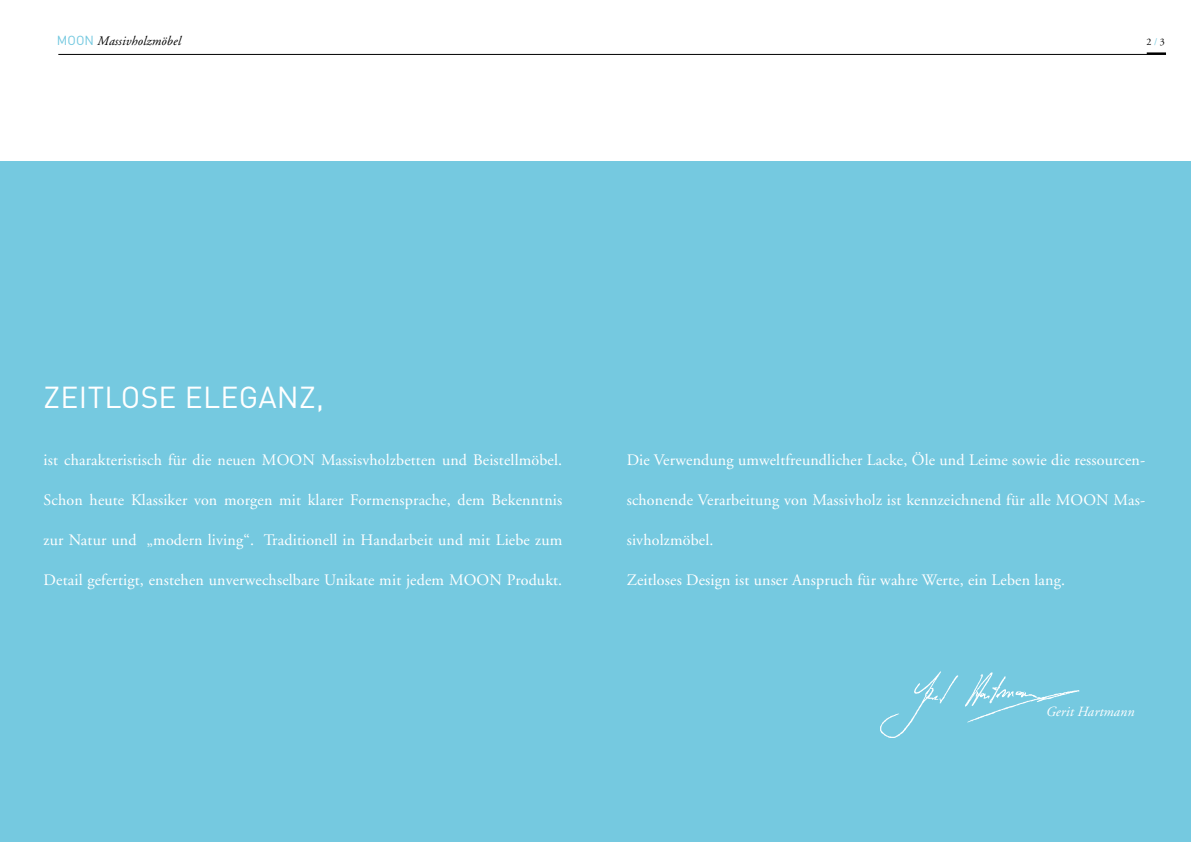
<style>
.page{position:relative;width:1191px;height:842px;background:#fff}
.page>*{position:absolute;margin:0;border:0;box-sizing:border-box;transform-origin:0 0}
.t1{font:30px "DIN";letter-spacing:.01em;color:#fff}
.t2{font:16px "Adobe Garamond";letter-spacing:.01em;color:#fff}
.t3{font:italic 14px "Adobe Garamond";letter-spacing:.01em;color:#fff}
.t4{font:italic 13px "Adobe Garamond";letter-spacing:.01em;color:#000}
.t5{font:10px "Adobe Garamond";color:#000}
.s1{font-family:"DIN";font-style:normal;color:#75c9e0}
.s2{color:#75c9e0}
</style>
<div class="page">
<hr style="left:1146px;top:52px;width:20px;height:2px;background:#000">
<hr style="left:58px;top:54px;width:1108px;height:1px;background:#000">
<div style="left:0;top:162px;width:1191px;height:680px;background:#75c9e0"></div>
<img style="left:880px;top:671px;width:200px;height:67px">
<p class="t4" style="left:57px;top:34px;width:126px"><span class="s1">MOON</span> Massivholzmöbel</p>
<p class="t5" style="left:1146px;top:36px;width:20px">2 <span class="s2">/</span> 3</p>
<h1 class="t1" style="left:44px;top:378px;width:282px">ZEITLOSE ELEGANZ,</h1>
<p class="t2" style="left:44px;top:452px;width:520px">ist charakteristisch für die neuen MOON Massisvholzbetten und Beistellmöbel.</p>
<p class="t2" style="left:44px;top:492px;width:520px">Schon heute Klassiker von morgen mit klarer Formensprache, dem Bekenntnis</p>
<p class="t2" style="left:44px;top:532px;width:520px">zur Natur und „modern living“. Traditionell in Handarbeit und mit Liebe zum</p>
<p class="t2" style="left:44px;top:572px;width:520px">Detail gefertigt, enstehen unverwechselbare Unikate mit jedem MOON Produkt.</p>
<p class="t2" style="left:626px;top:452px;width:520px">Die Verwendung umweltfreundlicher Lacke, Öle und Leime sowie die ressourcen-</p>
<p class="t2" style="left:626px;top:492px;width:520px">schonende Verarbeitung von Massivholz ist kennzeichnend für alle MOON Mas-</p>
<p class="t2" style="left:626px;top:532px;width:88px">sivholzmöbel.</p>
<p class="t2" style="left:626px;top:572px;width:440px">Zeitloses Design ist unser Anspruch für wahre Werte, ein Leben lang.</p>
<p class="t3" style="left:1046px;top:704px;width:90px">Gerit Hartmann</p>
</div>
